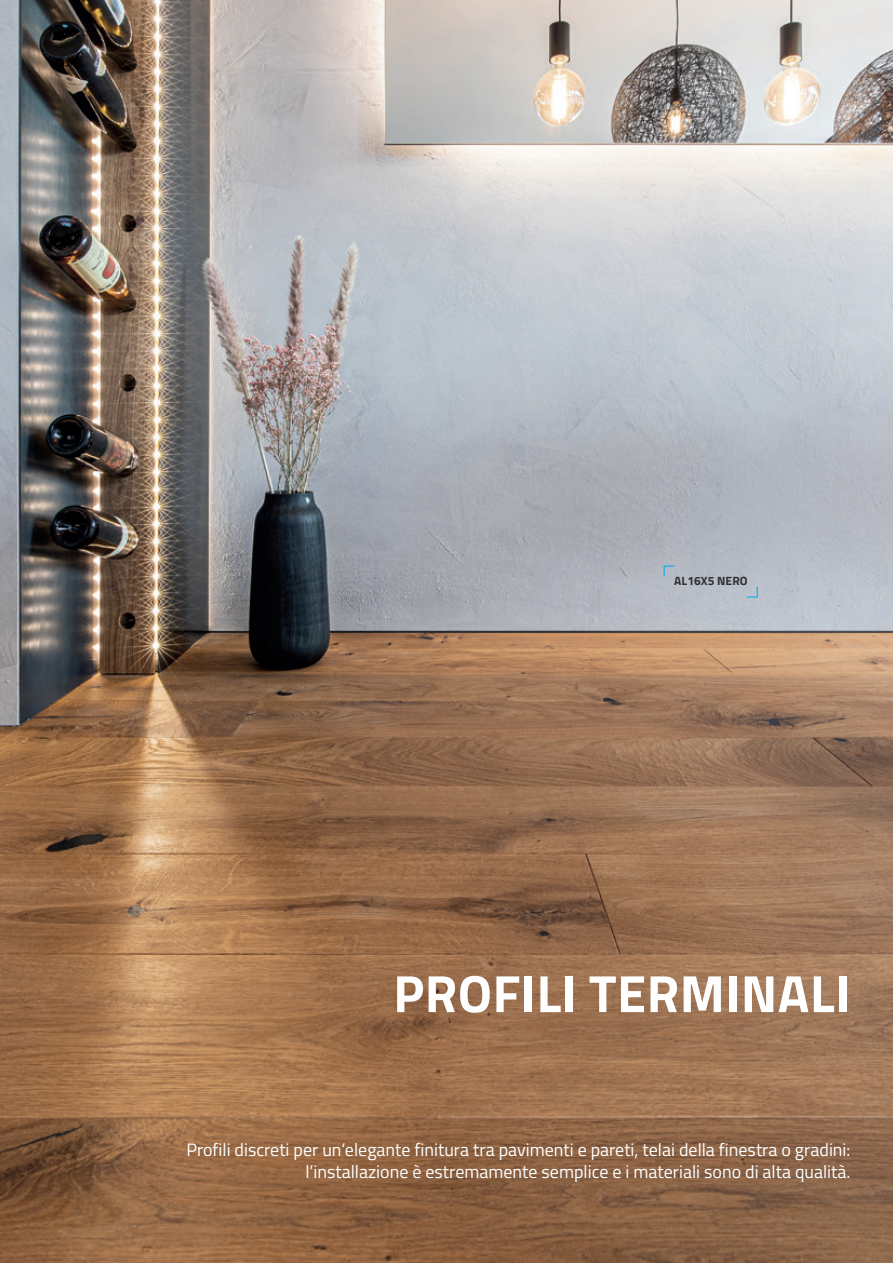
<style>
.page{position:relative;width:893px;height:1263px;background:#fff}
.page>*{position:absolute;margin:0;border:0;box-sizing:border-box;transform-origin:0 0}
.t1{font:700 52.5px "Titillium";letter-spacing:.01em;color:#fff}
.t2{font:18px "Titillium";color:#fff}
.t3{font:700 12px "Titillium";letter-spacing:.005em;color:#312f30}
</style>
<div class="page">
<img style="left:0;top:0;width:893px;height:1263px">
<svg style="left:664px;top:566px;width:10px;height:10px"></svg>
<svg style="left:747px;top:587px;width:11px;height:11px"></svg>
<p class="t3" style="left:674px;top:572px;width:75px">AL16X5 NERO</p>
<p class="t1" style="left:393px;top:954px;width:458px">PROFILI TERMINALI</p>
<p class="t2" style="left:186px;top:1137px;width:666px">Profili discreti per un‘elegante finitura tra pavimenti e pareti, telai della finestra o gradini:</p>
<p class="t2" style="left:305px;top:1158px;width:547px">l’installazione è estremamente semplice e i materiali sono di alta qualità.</p>
</div>
